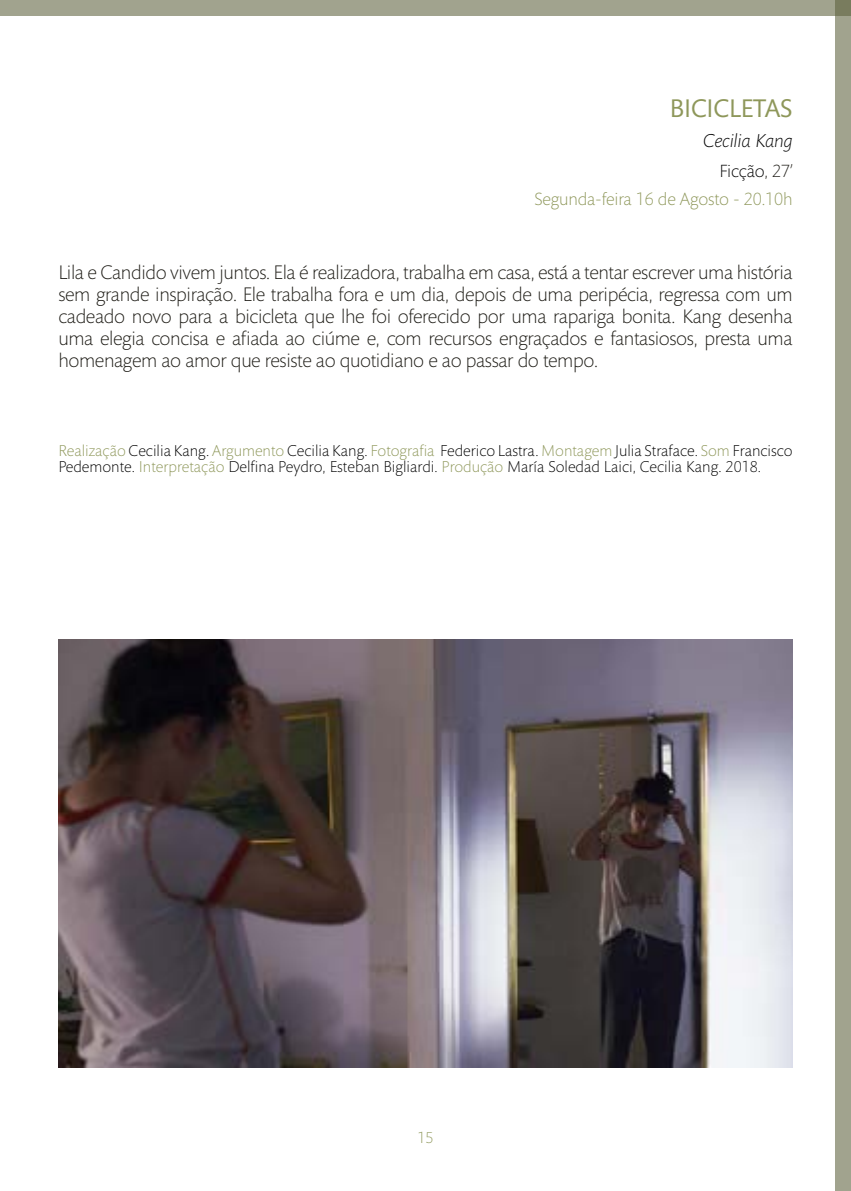
<style>
.page{position:relative;width:851px;height:1191px;background:#fff}
.page>*{position:absolute;margin:0;border:0;box-sizing:border-box;transform-origin:0 0}
.t1{font:26px "Mundo Sans Std";letter-spacing:-.01em;color:#8e975a}
.t2{font:300 20px/22px "Mundo Sans Std";letter-spacing:-.02em;color:#1d1b15;text-align:justify}
.t3{font:italic 300 19px "Mundo Sans Std";letter-spacing:-.01em;color:#000}
.t4{font:300 18px/28px "Mundo Sans Std";letter-spacing:-.01em;color:#8e975a;text-align:right}
.t5{font:300 16px/16px "Mundo Sans Std";color:#000}
.t6{font:300 16px "Mundo Sans Std";color:#8e975a}
.s1{color:#000}
.s2{color:#1d1b15}
.s3{color:#8e975a}
</style>
<div class="page">
<div style="left:0;top:0;width:850px;height:15px;background:#a1a38e"></div>
<div style="left:835px;top:0;width:15px;height:1191px;background:#a1a38e"></div>
<img style="left:58px;top:639px;width:734px;height:428px">
<h1 class="t1" style="left:669px;top:94px;width:124px">BICICLETAS</h1>
<p class="t3" style="left:703px;top:130px;width:91px">Cecilia Kang</p>
<p class="t4" style="left:534px;top:157px;width:259px"><span class="s1">Ficção</span><span class="s2">, 27’<br></span>Segunda-feira 16 de Agosto - 20.10h</p>
<p class="t2" style="left:58px;top:262px;width:735px">Lila e Candido vivem juntos. Ela é realizadora, trabalha em casa, está a tentar escrever uma história sem grande inspiração. Ele trabalha fora e um dia, depois de uma peripécia, regressa com um cadeado novo para a bicicleta que lhe foi oferecido por uma rapariga bonita. Kang desenha uma elegia concisa e afiada ao ciúme e, com recursos engraçados e fantasiosos, presta uma homenagem ao amor que resiste ao quotidiano e ao passar do tempo.</p>
<p class="t5" style="left:58px;top:443px;width:735px"><span class="s3">Realização</span> Cecilia Kang. <span class="s3">Argumento</span> Cecilia Kang. <span class="s3">Fotografia</span> Federico Lastra. <span class="s3">Montagem</span> Julia Straface. <span class="s3">Som</span> Francisco<br>Pedemonte. <span class="s3">Interpretação</span> Delfina Peydro, Esteban Bigliardi. <span class="s3">Produção</span> María Soledad Laici, Cecilia Kang. 2018.</p>
<p class="t6" style="left:417px;top:1129px;width:17px">15</p>
</div>
